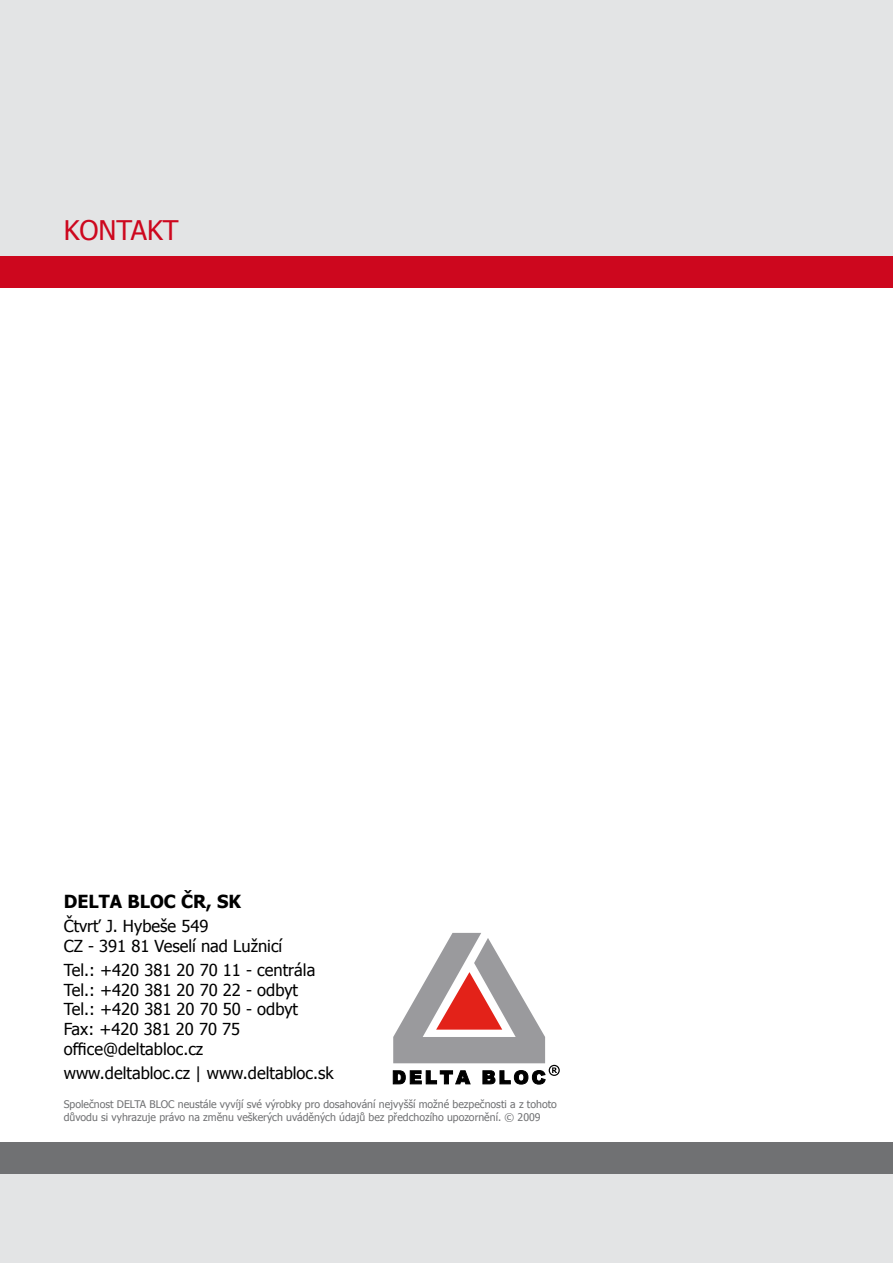
<style>
.page{position:relative;width:893px;height:1263px;background:#fff}
.page>*{position:absolute;margin:0;border:0;box-sizing:border-box;transform-origin:0 0}
.t1{font:27px "Tahoma";color:#cd071e}
.t2{font:700 18px "Tahoma";color:#000}
.t3{font:16.5px/19.8px "Tahoma";color:#000}
.t4{font:10.5px/12.6px "Tahoma";color:#707173}
</style>
<div class="page">
<div style="left:0;top:0;width:893px;height:255px;background:#e3e4e5"></div>
<div style="left:0;top:256px;width:893px;height:32px;background:#cd071e"></div>
<div style="left:0;top:1164px;width:893px;height:99px;background:#e3e4e5"></div>
<div style="left:0;top:1142px;width:893px;height:32px;background:#707173"></div>
<svg style="left:393px;top:933px;width:167px;height:151px"></svg>
<h1 class="t1" style="left:64px;top:212px;width:116px">KONTAKT</h1>
<p class="t2" style="left:64px;top:889px;width:179px">DELTA BLOC ČR, SK</p>
<p class="t3" style="left:64px;top:915px;width:220px">Čtvrť J. Hybeše 549<br>CZ - 391 81 Veselí nad Lužnicí</p>
<p class="t3" style="left:64px;top:959px;width:253px">Tel.: +420 381 20 70 11 - centrála<br>Tel.: +420 381 20 70 22 - odbyt<br>Tel.: +420 381 20 70 50 - odbyt<br>Fax: +420 381 20 70 75 office@deltabloc.cz</p>
<p class="t3" style="left:64px;top:1062px;width:271px">www.deltabloc.cz | www.deltabloc.sk</p>
<p class="t4" style="left:64px;top:1097px;width:495px">Společnost DELTA BLOC neustále vyvíjí své výrobky pro dosahování nejvyšší možné bezpečnosti a z tohoto důvodu si vyhrazuje právo na změnu veškerých uváděných údajů bez předchozího upozornění. © 2009</p>
</div>
